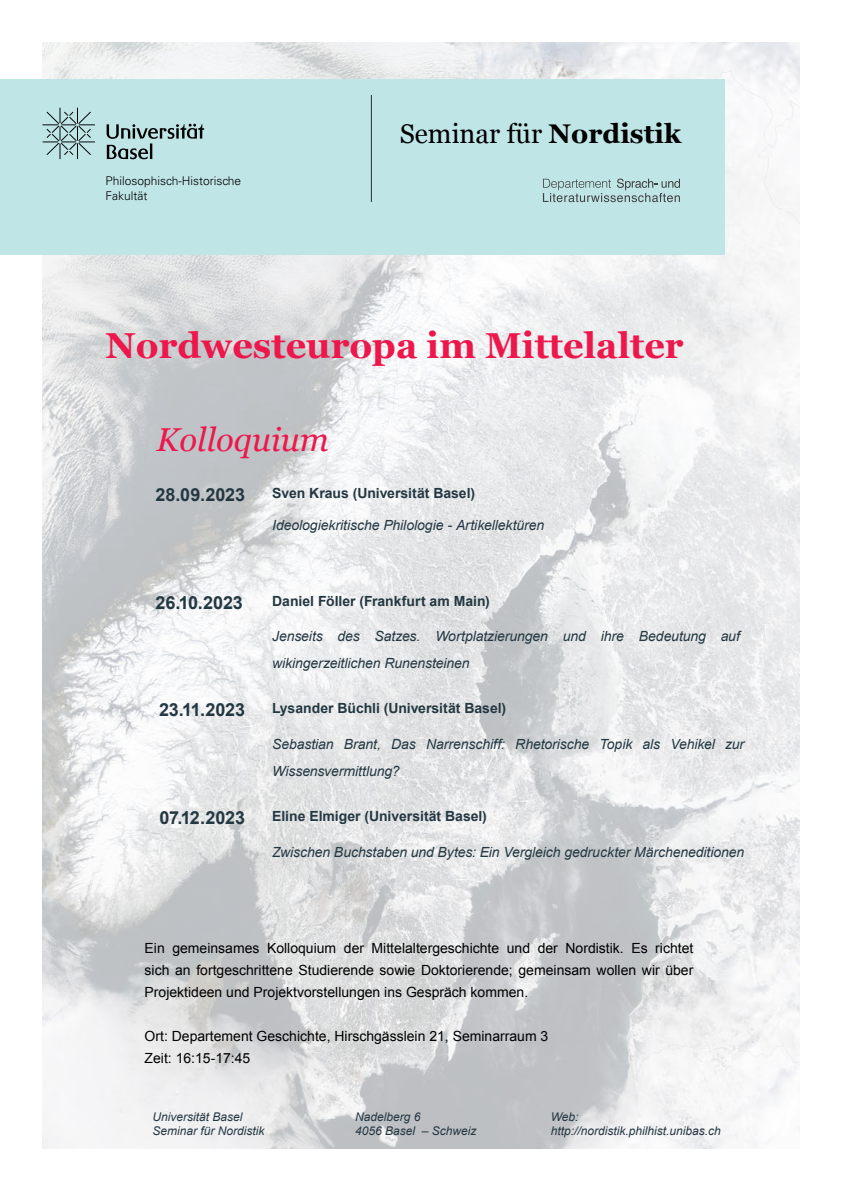
<style>
.page{position:relative;width:842px;height:1191px;background:#fff}
.page>*{position:absolute;margin:0;border:0;box-sizing:border-box;transform-origin:0 0}
.t1{font:700 36px "Georgia";color:#ed174c}
.t2{font:italic 33px "Georgia";color:#ed174c}
.t3{font:27px "Georgia";color:#000}
.t4{font:700 18px "Arial";letter-spacing:-.01em;color:#243842}
.t5{font:italic 14px/27px "Arial";letter-spacing:-.005em;color:#243842}
.t6{font:14px/22px "Arial";color:#000;text-align:justify}
.t7{font:700 14px "Arial";color:#243842}
.t8{font:italic 12px/14.4px "Arial";color:#243842}
.t9{font:300 12px/14.4px "Univers LT Std";color:#000}
.s1{font-weight:700}
</style>
<div class="page">
<img style="left:43px;top:43px;width:756px;height:1105px">
<div style="left:0;top:79px;width:724px;height:176px;background:#bfe5e7"></div>
<svg style="left:107px;top:124px;width:97px;height:35px"></svg>
<svg style="left:43px;top:108px;width:52px;height:51px"></svg>
<svg style="left:543px;top:179px;width:137px;height:23px"></svg>
<hr style="left:371px;top:95px;width:1px;height:107px;background:#000">
<p class="t9" style="left:106px;top:174px;width:137px">Philosophisch-Historische<br>Fakultät</p>
<h3 class="t3" style="left:400px;top:114px;width:283px">Seminar für <span class="s1">Nordistik</span></h3>
<h1 class="t1" style="left:106px;top:318px;width:580px">Nordwesteuropa im Mittelalter</h1>
<h2 class="t2" style="left:157px;top:415px;width:174px">Kolloquium</h2>
<p class="t4" style="left:155px;top:482px;width:91px">28.09.2023</p>
<p class="t4" style="left:156px;top:590px;width:89px">26.10.2023</p>
<p class="t4" style="left:159px;top:698px;width:87px">23.11.2023</p>
<p class="t7" style="left:272px;top:484px;width:204px">Sven Kraus (Universität Basel)</p>
<p class="t5" style="left:272px;top:512px;width:274px">Ideologiekritische Philologie - Artikellektüren</p>
<p class="t7" style="left:272px;top:591px;width:219px">Daniel Föller (Frankfurt am Main)</p>
<p class="t5" style="left:272px;top:623px;width:469px">Jenseits des Satzes. Wortplatzierungen und ihre Bedeutung auf wikingerzeitlichen Runensteinen</p>
<p class="t7" style="left:272px;top:699px;width:235px">Lysander Büchli (Universität Basel)</p>
<p class="t5" style="left:272px;top:730px;width:473px">Sebastian Brant, Das Narrenschiff: Rhetorische Topik als Vehikel zur<br>Wissensvermittlung?</p>
<p class="t4" style="left:159px;top:806px;width:87px">07.12.2023</p>
<p class="t7" style="left:272px;top:807px;width:216px">Eline Elmiger (Universität Basel)</p>
<p class="t5" style="left:272px;top:838px;width:473px">Zwischen Buchstaben und Bytes: Ein Vergleich gedruckter Märcheneditionen</p>
<p class="t6" style="left:145px;top:937px;width:550px">Ein gemeinsames Kolloquium der Mittelaltergeschichte und der Nordistik. Es richtet sich an fortgeschrittene Studierende sowie Doktorierende; gemeinsam wollen wir über Projektideen und Projektvorstellungen ins Gespräch kommen.</p>
<p class="t6" style="left:145px;top:1025px;width:405px">Ort: Departement Geschichte, Hirschgässlein 21, Seminarraum 3<br>Zeit: 16:15-17:45</p>
<p class="t8" style="left:152px;top:1109px;width:114px">Universität Basel<br>Seminar für Nordistik</p>
<p class="t8" style="left:355px;top:1109px;width:123px">Nadelberg 6<br>4056 Basel – Schweiz</p>
<p class="t8" style="left:551px;top:1109px;width:172px">Web: http://nordistik.philhist.unibas.ch</p>
</div>
